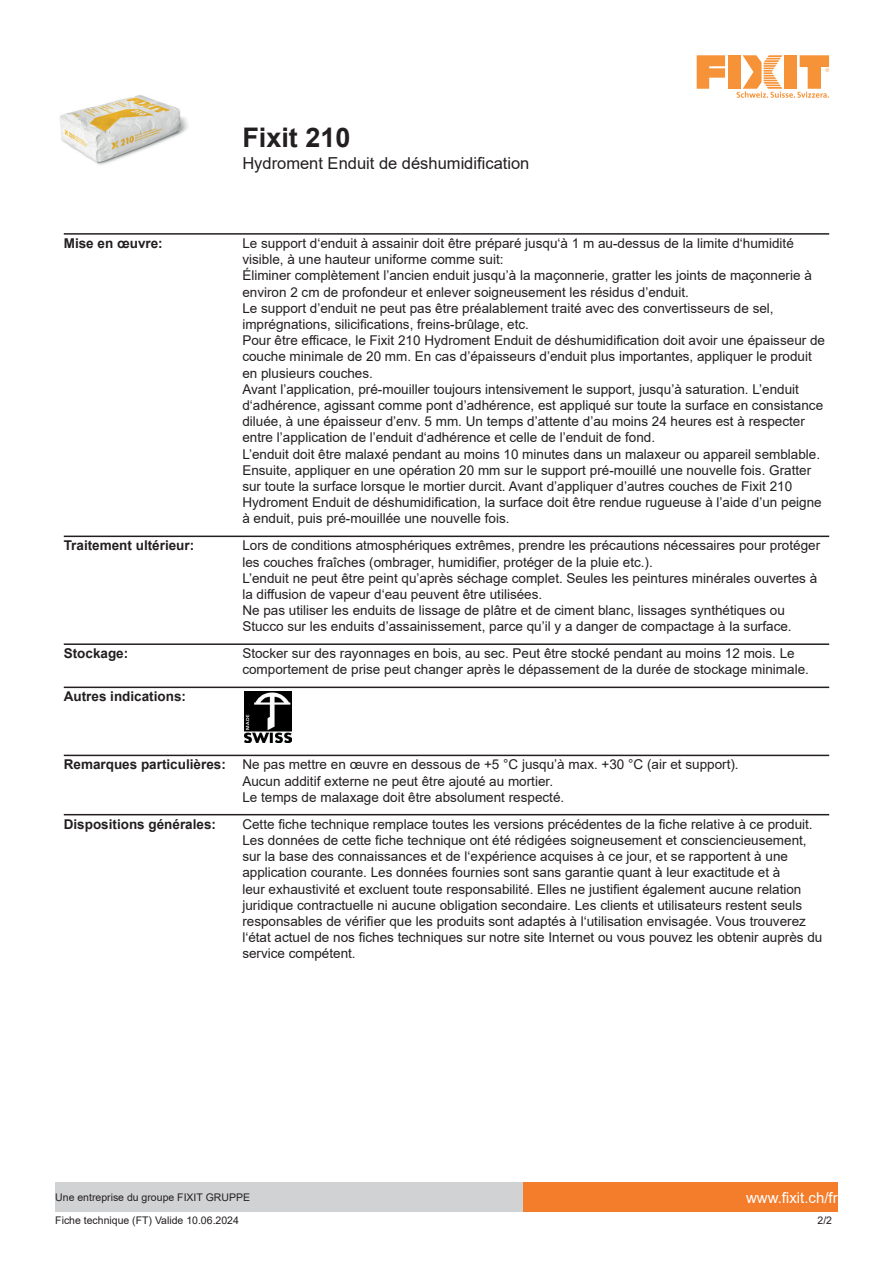
<style>
.page{position:relative;width:893px;height:1263px;background:#fff}
.page>*{position:absolute;margin:0;border:0;box-sizing:border-box;transform-origin:0 0}
.t1{font:700 27px "Arial";color:#231f20}
.t2{font:16.5px "Arial";color:#231f20}
.t3{font:15px "Arial";color:#fff}
.t4{font:13.5px/16.2px "Arial";color:#231f20}
.t5{font:700 13.5px "Arial";color:#231f20}
.t6{font:10.5px "Arial";color:#231f20}
.s1{font-weight:700}
</style>
<div class="page">
<img style="left:60px;top:95px;width:128px;height:70px">
<svg style="left:697px;top:55px;width:28px;height:34px"></svg>
<div style="left:728px;top:55px;width:12px;height:34px;background:#f69237"></div>
<svg style="left:737px;top:55px;width:92px;height:43px"></svg>
<div style="left:523px;top:1182px;width:315px;height:30px;background:#f47d2c"></div>
<div style="left:55px;top:1182px;width:468px;height:30px;background:#d1d2d4"></div>
<hr style="left:64px;top:233px;width:765px;height:2px;background:#231f20">
<hr style="left:64px;top:536px;width:765px;height:1px;background:#231f20">
<hr style="left:64px;top:643px;width:765px;height:2px;background:#231f20">
<hr style="left:64px;top:686px;width:765px;height:2px;background:#231f20">
<img style="left:245px;top:691px;width:46px;height:52px">
<hr style="left:64px;top:755px;width:765px;height:1px;background:#231f20">
<hr style="left:64px;top:814px;width:765px;height:1px;background:#231f20">
<h1 class="t1" style="left:242px;top:119px;width:110px">Fixit 210</h1>
<p class="t2" style="left:242px;top:152px;width:289px">Hydroment Enduit de déshumidification</p>
<p class="t5" style="left:64px;top:234px;width:101px">Mise en œuvre:</p>
<p class="t4" style="left:242px;top:235px;width:584px">Le support d‘enduit à assainir doit être préparé jusqu‘à 1 m au-dessus de la limite d‘humidité visible, à une hauteur uniforme comme suit:<br>Éliminer complètement l’ancien enduit jusqu’à la maçonnerie, gratter les joints de maçonnerie à environ 2 cm de profondeur et enlever soigneusement les résidus d’enduit.<br>Le support d’enduit ne peut pas être préalablement traité avec des convertisseurs de sel, imprégnations, silicifications, freins-brûlage, etc.<br>Pour être efficace, le Fixit 210 Hydroment Enduit de déshumidification doit avoir une épaisseur de couche minimale de 20 mm. En cas d’épaisseurs d’enduit plus importantes, appliquer le produit en plusieurs couches.<br>Avant l’application, pré-mouiller toujours intensivement le support, jusqu’à saturation. L’enduit d‘adhérence, agissant comme pont d’adhérence, est appliqué sur toute la surface en consistance diluée, à une épaisseur d’env. 5 mm. Un temps d’attente d’au moins 24 heures est à respecter entre l’application de l’enduit d‘adhérence et celle de l’enduit de fond.<br>L’enduit doit être malaxé pendant au moins 10 minutes dans un malaxeur ou appareil semblable.<br>Ensuite, appliquer en une opération 20 mm sur le support pré-mouillé une nouvelle fois. Gratter sur toute la surface lorsque le mortier durcit. Avant d’appliquer d’autres couches de Fixit 210<br>Hydroment Enduit de déshumidification, la surface doit être rendue rugueuse à l’aide d’un peigne à enduit, puis pré-mouillée une nouvelle fois.</p>
<p class="t5" style="left:64px;top:536px;width:132px">Traitement ultérieur:</p>
<p class="t4" style="left:242px;top:537px;width:579px">Lors de conditions atmosphériques extrêmes, prendre les précautions nécessaires pour protéger les couches fraîches (ombrager, humidifier, protéger de la pluie etc.).<br>L’enduit ne peut être peint qu’après séchage complet. Seules les peintures minérales ouvertes à la diffusion de vapeur d‘eau peuvent être utilisées.<br>Ne pas utiliser les enduits de lissage de plâtre et de ciment blanc, lissages synthétiques ou Stucco sur les enduits d’assainissement, parce qu’il y a danger de compactage à la surface.</p>
<p class="t5" style="left:64px;top:644px;width:66px">Stockage:</p>
<p class="t4" style="left:242px;top:645px;width:568px">Stocker sur des rayonnages en bois, au sec. Peut être stocké pendant au moins 12 mois. Le comportement de prise peut changer après le dépassement de la durée de stockage minimale.</p>
<p class="t5" style="left:64px;top:687px;width:124px">Autres indications:</p>
<p class="t4" style="left:64px;top:756px;width:676px;text-align:center"><span class="s1">Remarques particulières:</span> Ne pas mettre en œuvre en dessous de +5 °C jusqu’à max. +30 °C (air et support).<br>Aucun additif externe ne peut être ajouté au mortier.<br>Le temps de malaxage doit être absolument respecté.</p>
<p class="t5" style="left:64px;top:814px;width:154px">Dispositions générales:</p>
<p class="t4" style="left:242px;top:816px;width:582px">Cette fiche technique remplace toutes les versions précédentes de la fiche relative à ce produit.<br>Les données de cette fiche technique ont été rédigées soigneusement et consciencieusement, sur la base des connaissances et de l‘expérience acquises à ce jour, et se rapportent à une application courante. Les données fournies sont sans garantie quant à leur exactitude et à<br>leur exhaustivité et excluent toute responsabilité. Elles ne justifient également aucune relation juridique contractuelle ni aucune obligation secondaire. Les clients et utilisateurs restent seuls responsables de vérifier que les produits sont adaptés à l‘utilisation envisagée. Vous trouverez l‘état actuel de nos fiches techniques sur notre site Internet ou vous pouvez les obtenir auprès du service compétent.</p>
<p class="t6" style="left:55px;top:1190px;width:196px">Une entreprise du groupe FIXIT GRUPPE</p>
<p class="t3" style="left:746px;top:1187px;width:93px">www.fixit.ch/fr</p>
<p class="t6" style="left:55px;top:1213px;width:185px">Fiche technique (FT) Valide 10.06.2024</p>
<p class="t6" style="left:817px;top:1213px;width:16px">2/2</p>
</div>
